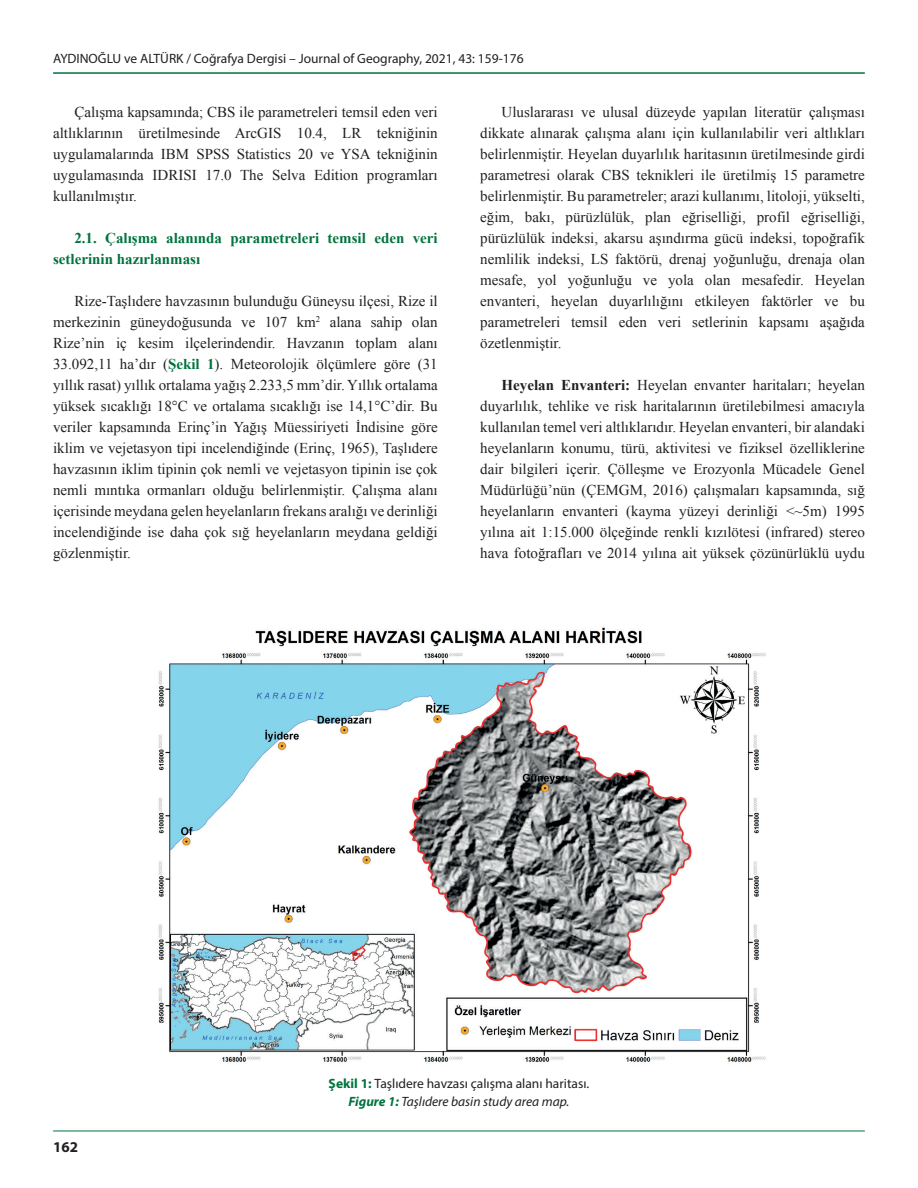
<style>
.page{position:relative;width:918px;height:1188px;background:#fff}
.page>*{position:absolute;margin:0;border:0;box-sizing:border-box;transform-origin:0 0}
.t1{font:15px/21px "Times New Roman";color:#231f20;text-align:justify}
.t2{font:700 15px/21px "Times New Roman";color:#00733d}
.t3{font:700 15px "Myriad Pro";color:#231f20}
.t4{font:13.5px/17.2px "Myriad Pro";color:#231f20;text-align:center}
.s1{font-weight:700;color:#00733d}
.s2{font-weight:700}
.s3{font-weight:700;font-style:italic;color:#00733d}
.s4{font-style:italic}
</style>
<div class="page">
<hr style="left:53px;top:72px;width:812px;height:2px;background:#00733d">
<hr style="left:53px;top:1131px;width:812px;height:1px;background:#00733d">
<img style="left:158px;top:627px;width:608px;height:435px">
<p class="t4" style="left:53px;top:50px;width:472px">AYDINOĞLU ve ALTÜRK / Coğrafya Dergisi – Journal of Geography, 2021, 43: 159-176</p>
<p class="t1" style="left:53px;top:101px;width:386px;text-indent:21px">Çalışma kapsamında; CBS ile parametreleri temsil eden veri altlıklarının üretilmesinde ArcGIS 10.4, LR tekniğinin uygulamalarında IBM SPSS Statistics 20 ve YSA tekniğinin uygulamasında IDRISI 17.0 The Selva Edition programları kullanılmıştır.</p>
<p class="t2" style="left:53px;top:227px;width:386px;text-indent:21px">2.1. Çalışma alanında parametreleri temsil eden veri setlerinin hazırlanması</p>
<p class="t1" style="left:53px;top:290px;width:386px;text-indent:21px">Rize-Taşlıdere havzasının bulunduğu Güneysu ilçesi, Rize il merkezinin güneydoğusunda ve 107 km<sup>2</sup> alana sahip olan Rize’nin iç kesim ilçelerindendir. Havzanın toplam alanı 33.092,11 ha’dır (<span class="s1">Şekil 1</span>). Meteorolojik ölçümlere göre (31 yıllık rasat) yıllık ortalama yağış 2.233,5 mm’dir. Yıllık ortalama yüksek sıcaklığı 18°C ve ortalama sıcaklığı ise 14,1°C’dir. Bu veriler kapsamında Erinç’in Yağış Müessiriyeti İndisine göre iklim ve vejetasyon tipi incelendiğinde (Erinç, 1965), Taşlıdere havzasının iklim tipinin çok nemli ve vejetasyon tipinin ise çok nemli mıntıka ormanları olduğu belirlenmiştir. Çalışma alanı içerisinde meydana gelen heyelanların frekans aralığı ve derinliği incelendiğinde ise daha çok sığ heyelanların meydana geldiği gözlenmiştir.</p>
<p class="t1" style="left:480px;top:101px;width:386px;text-indent:21px">Uluslararası ve ulusal düzeyde yapılan literatür çalışması dikkate alınarak çalışma alanı için kullanılabilir veri altlıkları belirlenmiştir. Heyelan duyarlılık haritasının üretilmesinde girdi parametresi olarak CBS teknikleri ile üretilmiş 15 parametre belirlenmiştir. Bu parametreler; arazi kullanımı, litoloji, yükselti, eğim, bakı, pürüzlülük, plan eğriselliği, profil eğriselliği, pürüzlülük indeksi, akarsu aşındırma gücü indeksi, topoğrafik nemlilik indeksi, LS faktörü, drenaj yoğunluğu, drenaja olan mesafe, yol yoğunluğu ve yola olan mesafedir. Heyelan envanteri, heyelan duyarlılığını etkileyen faktörler ve bu parametreleri temsil eden veri setlerinin kapsamı aşağıda özetlenmiştir.</p>
<p class="t1" style="left:480px;top:374px;width:386px;text-indent:21px"><span class="s2">Heyelan Envanteri:</span> Heyelan envanter haritaları; heyelan duyarlılık, tehlike ve risk haritalarının üretilebilmesi amacıyla kullanılan temel veri altlıklarıdır. Heyelan envanteri, bir alandaki heyelanların konumu, türü, aktivitesi ve fiziksel özelliklerine dair bilgileri içerir. Çölleşme ve Erozyonla Mücadele Genel Müdürlüğü’nün (ÇEMGM, 2016) çalışmaları kapsamında, sığ heyelanların envanteri (kayma yüzeyi derinliği &lt;~5m) 1995 yılına ait 1:15.000 ölçeğinde renkli kızılötesi (infrared) stereo hava fotoğrafları ve 2014 yılına ait yüksek çözünürlüklü uydu</p>
<p class="t3" style="left:53px;top:1137px;width:26px">162</p>
<p class="t4" style="left:329px;top:1075px;width:262px"><span class="s1">Şekil 1:</span> Taşlıdere havzası çalışma alanı haritası.<br><span class="s3">Figure 1:</span> <span class="s4">Taşlıdere basin study area map.</span></p>
</div>
